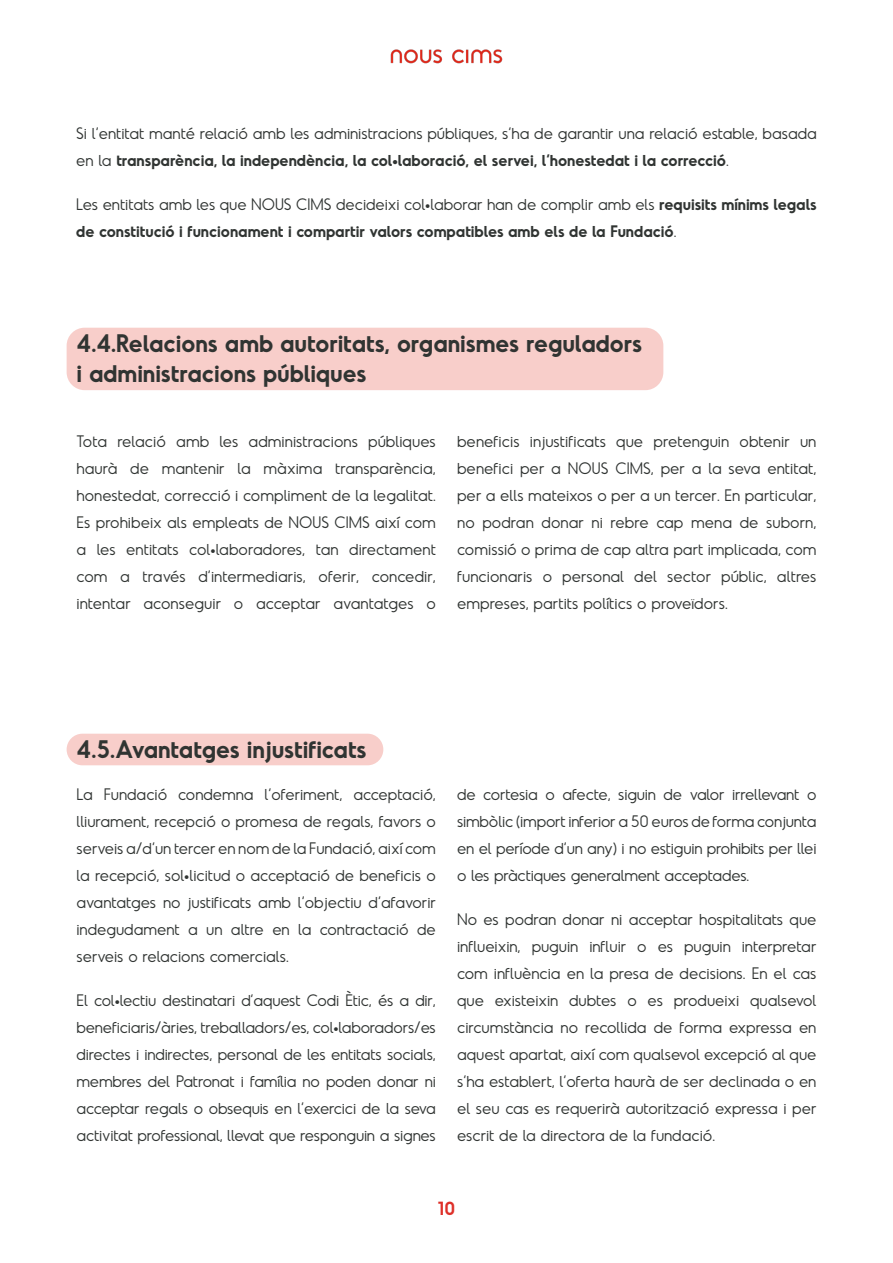
<style>
.page{position:relative;width:893px;height:1263px;background:#fff}
.page>*{position:absolute;margin:0;border:0;box-sizing:border-box;transform-origin:0 0}
.t1{font:600 24px "Odudo";color:#303432}
.t2{font:600 18px "Odudo";color:#de3029}
.texto_general{font:300 15.75px/27px "Odudo";color:#303432;text-align:justify}
.texto_general-2{font:600 15.75px/27px "Odudo";color:#303432}
.s1{font-weight:600}
.s2{font-weight:300}
</style>
<div class="page">
<img style="left:391px;top:49px;width:111px;height:15px">
<div style="left:67px;top:734px;width:316px;height:31px;background:#f8ceca;border-radius:16px"></div>
<div style="left:67px;top:328px;width:596px;height:62px;background:#f8ceca;border-radius:18px"></div>
<p class="texto_general" style="left:76px;top:120px;width:742px">Si l’entitat manté relació amb les administracions públiques, s’ha de garantir una relació estable, basada en la <span class="s1">transparència, la independència, la col·laboració, el servei, l’honestedat i la correcció</span>.</p>
<p class="texto_general-2" style="left:76px;top:191px;width:742px"><span class="s2">Les entitats amb les que NOUS CIMS decideixi col·laborar han de complir amb els</span> requisits mínims legals de constitució i funcionament i compartir valors compatibles amb els de la Fundació<span class="s2">.</span></p>
<p class="t1" style="left:77px;top:327px;width:567px">4.4.Relacions amb autoritats, organismes reguladors</p>
<p class="t1" style="left:77px;top:357px;width:291px">i administracions públiques</p>
<p class="texto_general" style="left:77px;top:428px;width:361px">Tota relació amb les administracions públiques haurà de mantenir la màxima transparència, honestedat, correcció i compliment de la legalitat.<br>Es prohibeix als empleats de NOUS CIMS així com a les entitats col·laboradores, tan directament com a través d’intermediaris, oferir, concedir, intentar aconseguir o acceptar avantatges o</p>
<p class="texto_general" style="left:457px;top:428px;width:361px">beneficis injustificats que pretenguin obtenir un benefici per a NOUS CIMS, per a la seva entitat, per a ells mateixos o per a un tercer. En particular, no podran donar ni rebre cap mena de suborn, comissió o prima de cap altra part implicada, com funcionaris o personal del sector públic, altres empreses, partits polítics o proveïdors.</p>
<p class="t1" style="left:77px;top:733px;width:291px">4.5.Avantatges injustificats</p>
<p class="texto_general" style="left:77px;top:781px;width:361px">La Fundació condemna l’oferiment, acceptació, lliurament, recepció o promesa de regals, favors o serveis a/d’un tercer en nom de la Fundació, així com la recepció, sol·licitud o acceptació de beneficis o avantatges no justificats amb l’objectiu d’afavorir indegudament a un altre en la contractació de serveis o relacions comercials.</p>
<p class="texto_general" style="left:77px;top:987px;width:361px">El col·lectiu destinatari d’aquest Codi Ètic, és a dir, beneficiaris/àries, treballadors/es, col·laboradors/es directes i indirectes, personal de les entitats socials, membres del Patronat i família no poden donar ni acceptar regals o obsequis en l’exercici de la seva activitat professional, llevat que responguin a signes</p>
<p class="texto_general" style="left:457px;top:781px;width:361px">de cortesia o afecte, siguin de valor irrellevant o simbòlic (import inferior a 50 euros de forma conjunta en el període d’un any) i no estiguin prohibits per llei o les pràctiques generalment acceptades.</p>
<p class="texto_general" style="left:457px;top:906px;width:361px">No es podran donar ni acceptar hospitalitats que influeixin, puguin influir o es puguin interpretar com influència en la presa de decisions. En el cas que existeixin dubtes o es produeixi qualsevol circumstància no recollida de forma expressa en aquest apartat, així com qualsevol excepció al que s’ha establert, l’oferta haurà de ser declinada o en el seu cas es requerirà autorització expressa i per escrit de la directora de la fundació.</p>
<p class="t2" style="left:438px;top:1197px;width:19px">10</p>
</div>
